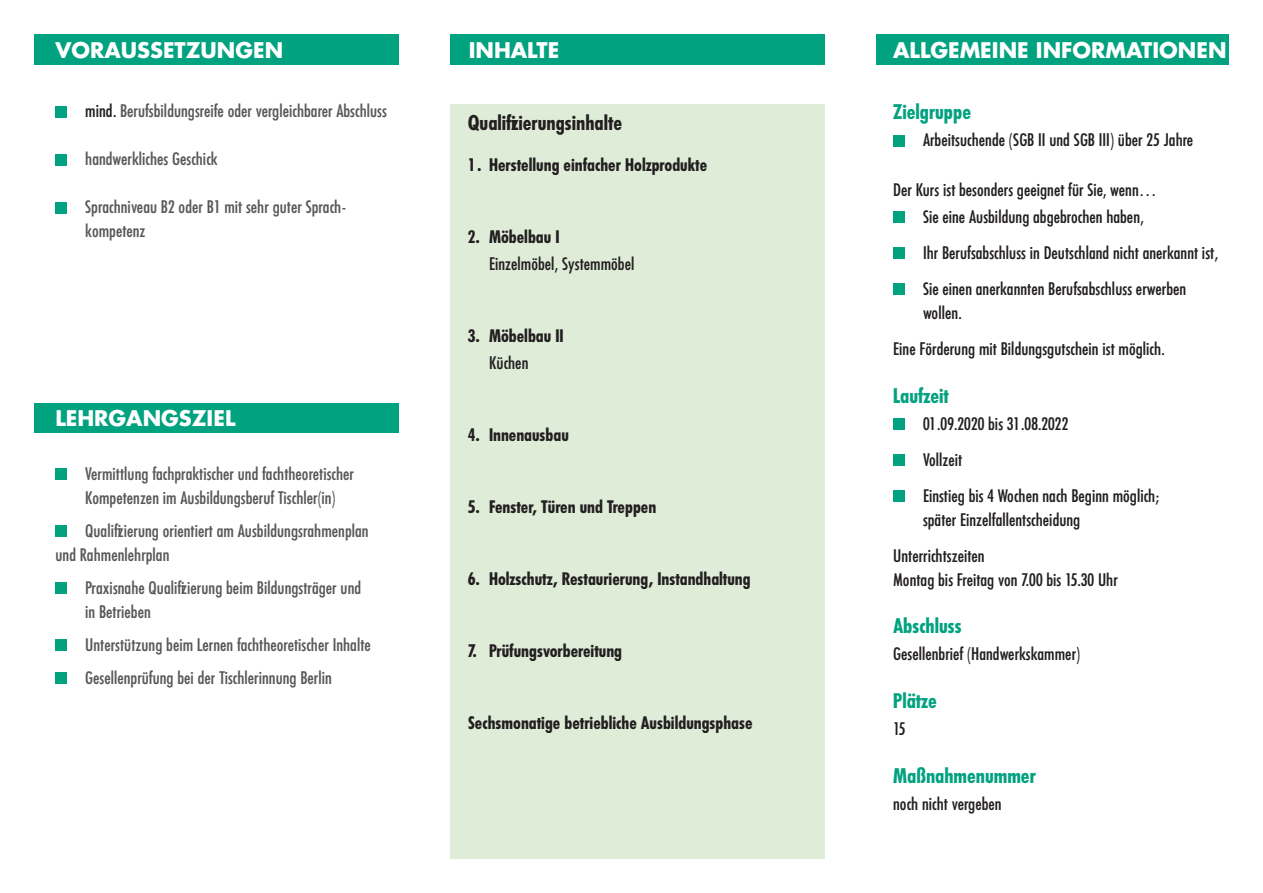
<style>
.page{position:relative;width:1263px;height:893px;background:#fff}
.page>*{position:absolute;margin:0;border:0;box-sizing:border-box;transform-origin:0 0}
.t1{font:700 21px "Futura";color:#fff}
.t2{font:700 21px "Futura Condensed BQ";color:#00a280}
.t3{font:700 21px "Futura Condensed BQ";color:#231f20}
.t4{font:500 18px/36px "Futura Condensed BQ";color:#231f20}
.t5{font:500 18px/24px "Futura Condensed BQ";color:#57585a}
.t6{font:700 18px "Futura Condensed BQ";color:#231f20}
.s1{color:#231f20}
</style>
<div class="page">
<div style="left:451px;top:104px;width:374px;height:755px;background:#dfecd8"></div>
<div style="left:34px;top:403px;width:364px;height:29px;background:#00a280"></div>
<div style="left:55px;top:106px;width:12px;height:11px;background:#00a280"></div>
<div style="left:55px;top:154px;width:12px;height:11px;background:#00a280"></div>
<div style="left:55px;top:202px;width:12px;height:11px;background:#00a280"></div>
<div style="left:55px;top:468px;width:12px;height:12px;background:#00a280"></div>
<div style="left:55px;top:525px;width:12px;height:12px;background:#00a280"></div>
<div style="left:55px;top:582px;width:12px;height:12px;background:#00a280"></div>
<div style="left:55px;top:639px;width:12px;height:12px;background:#00a280"></div>
<div style="left:55px;top:672px;width:12px;height:12px;background:#00a280"></div>
<div style="left:893px;top:135px;width:11px;height:11px;background:#00a280"></div>
<div style="left:893px;top:212px;width:11px;height:11px;background:#00a280"></div>
<div style="left:893px;top:248px;width:11px;height:11px;background:#00a280"></div>
<div style="left:893px;top:284px;width:11px;height:11px;background:#00a280"></div>
<div style="left:893px;top:418px;width:11px;height:12px;background:#00a280"></div>
<div style="left:893px;top:454px;width:11px;height:12px;background:#00a280"></div>
<div style="left:893px;top:490px;width:11px;height:12px;background:#00a280"></div>
<div style="left:451px;top:34px;width:374px;height:31px;background:#00a280"></div>
<div style="left:34px;top:34px;width:364px;height:31px;background:#00a280"></div>
<div style="left:876px;top:34px;width:353px;height:31px;background:#00a280"></div>
<p class="t1" style="left:55px;top:36px;width:229px">VORAUSSETZUNGEN</p>
<p class="t1" style="left:469px;top:36px;width:92px">INHALTE</p>
<p class="t1" style="left:893px;top:36px;width:335px">ALLGEMEINE INFORMATIONEN</p>
<p class="t5" style="left:85px;top:100px;width:303px"><span class="s1">mind.</span> Berufsbildungsreife oder vergleichbarer Abschluss</p>
<p class="t5" style="left:85px;top:148px;width:134px">handwerkliches Geschick</p>
<p class="t5" style="left:85px;top:196px;width:262px">Sprachniveau B2 oder B1 mit sehr guter Sprach&shy;kompetenz</p>
<p class="t1" style="left:55px;top:404px;width:181px">LEHRGANGSZIEL</p>
<p class="t5" style="left:85px;top:462px;width:270px">Vermittlung fachpraktischer und fachtheoretischer<br>Kompetenzen im Ausbildungsberuf Tischler(in)</p>
<p class="t5" style="left:55px;top:519px;width:315px;text-indent:30px">Qualifizierung orientiert am Ausbildungsrahmenplan und Rahmenlehrplan</p>
<p class="t5" style="left:85px;top:576px;width:277px">Praxisnahe Qualifizierung beim Bildungsträger und in Betrieben</p>
<p class="t5" style="left:85px;top:629px;width:287px;line-height:33px">Unterstützung beim Lernen fachtheoretischer Inhalte<br>Gesellenprüfung bei der Tischlerinnung Berlin</p>
<p class="t3" style="left:468px;top:111px;width:156px">Qualifizierungsinhalte</p>
<p class="t6" style="left:468px;top:154px;width:241px">1. Herstellung einfacher Holzprodukte</p>
<p class="t6" style="left:468px;top:226px;width:93px">2. Möbelbau I</p>
<p class="t4" style="left:489px;top:246px;width:147px">Einzelmöbel, Systemmöbel</p>
<p class="t6" style="left:468px;top:325px;width:97px">3. Möbelbau II</p>
<p class="t4" style="left:489px;top:345px;width:41px">Küchen</p>
<p class="t6" style="left:468px;top:424px;width:103px">4. Innenausbau</p>
<p class="t6" style="left:468px;top:496px;width:190px">5. Fenster, Türen und Treppen</p>
<p class="t6" style="left:468px;top:568px;width:284px">6. Holzschutz, Restaurierung, Instandhaltung</p>
<p class="t6" style="left:468px;top:640px;width:156px">7. Prüfungsvorbereitung</p>
<p class="t6" style="left:468px;top:712px;width:286px">Sechsmonatige betriebliche Ausbildungsphase</p>
<p class="t2" style="left:893px;top:100px;width:79px">Zielgruppe</p>
<p class="t4" style="left:923px;top:123px;width:272px">Arbeitsuchende (SGB II und SGB III) über 25 Jahre</p>
<p class="t4" style="left:923px;top:177px;width:235px;line-height:27px;text-indent:-30px">Der Kurs ist besonders geeignet für Sie, wenn…<br>Sie eine Ausbildung abgebrochen haben,</p>
<p class="t4" style="left:923px;top:235px;width:297px">Ihr Berufsabschluss in Deutschland nicht anerkannt ist,<br>Sie einen anerkannten Berufsabschluss erwerben</p>
<p class="t4" style="left:893px;top:295px;width:273px;text-indent:30px">wollen.<br>Eine Förderung mit Bildungsgutschein ist möglich.</p>
<p class="t2" style="left:893px;top:383px;width:57px">Laufzeit</p>
<p class="t4" style="left:923px;top:406px;width:238px">01.09.2020 bis 31.08.2022<br>Vollzeit<br>Einstieg bis 4 Wochen nach Beginn möglich;</p>
<p class="t4" style="left:893px;top:502px;width:189px;text-indent:30px">später Einzelfallentscheidung<br>Unterrichtszeiten</p>
<p class="t4" style="left:893px;top:562px;width:226px">Montag bis Freitag von 7.00 bis 15.30 Uhr</p>
<p class="t2" style="left:893px;top:614px;width:70px">Abschluss</p>
<p class="t4" style="left:893px;top:637px;width:189px">Gesellenbrief (Handwerkskammer)</p>
<p class="t2" style="left:893px;top:689px;width:45px">Plätze</p>
<p class="t4" style="left:893px;top:711px;width:14px">15</p>
<p class="t2" style="left:893px;top:763px;width:144px">Maßnahmenummer</p>
<p class="t4" style="left:893px;top:786px;width:110px">noch nicht vergeben</p>
</div>
